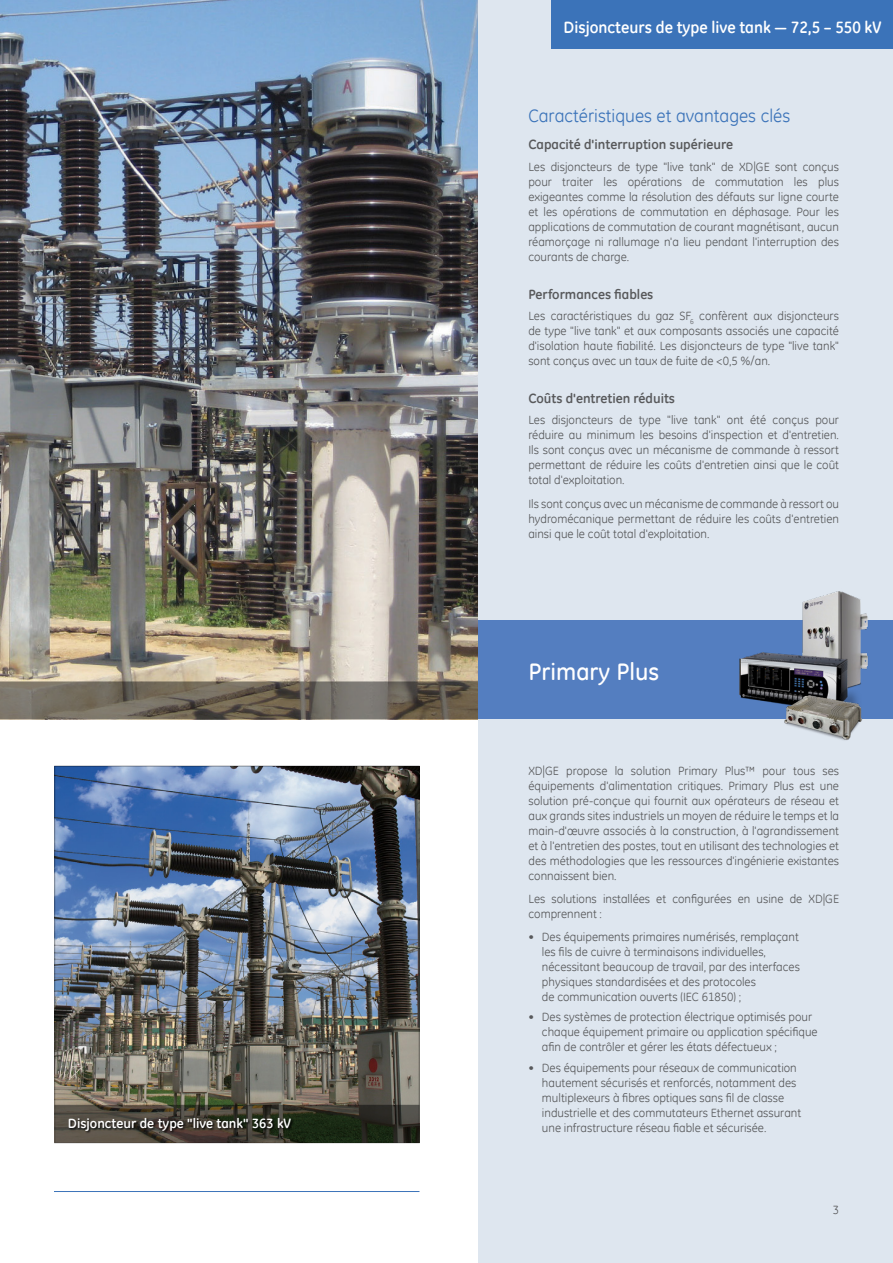
<style>
.page{position:relative;width:893px;height:1263px;background:#fff}
.page>*{position:absolute;margin:0;border:0;box-sizing:border-box;transform-origin:0 0}
.t1{font:500 24px "GE Inspira";color:#fff}
.t2{font:18px "GE Inspira";color:#3b73b9}
.t3{font:700 16.5px "GE Inspira";color:#fff}
.t4{font:700 13.5px "GE Inspira";color:#58595b}
.t5{font:700 13.5px "GE Inspira";color:#fff}
.t6{font:12px/15px "GE Inspira";color:#58595b;text-align:justify}
</style>
<div class="page">
<hr style="left:54px;top:1191px;width:365px;height:1px;background:#3b73b9">
<img style="left:0;top:0;width:478px;height:681px">
<svg style="left:0;top:681px;width:478px;height:38px;background:#6e6659"></svg>
<div style="left:478px;top:0;width:415px;height:1263px;background:#dee6ef"></div>
<div style="left:478px;top:621px;width:415px;height:98px;background:#547ec0"></div>
<img style="left:56px;top:768px;width:361px;height:337px">
<svg style="left:54px;top:1105px;width:365px;height:38px;background:#3a392c"></svg>
<svg style="left:68px;top:1117px;width:226px;height:16px;background:#343229"></svg>
<img style="left:788px;top:591px;width:90px;height:78px">
<img style="left:739px;top:647px;width:124px;height:57px">
<img style="left:780px;top:692px;width:83px;height:48px">
<div style="left:551px;top:0;width:342px;height:49px;background:#3b73b9"></div>
<p class="t5" style="left:68px;top:1114px;width:225px">Disjoncteur de type "live tank" 363 kV</p>
<h3 class="t3" style="left:564px;top:16px;width:319px">Disjoncteurs de type live tank — 72,5 – 550 kV</h3>
<h2 class="t2" style="left:528px;top:104px;width:263px">Caractéristiques et avantages clés</h2>
<p class="t4" style="left:528px;top:136px;width:206px">Capacité d'interruption supérieure</p>
<p class="t6" style="left:528px;top:159px;width:312px">Les disjoncteurs de type "live tank" de XD|GE sont conçus pour traiter les opérations de commutation les plus exigeantes comme la résolution des défauts sur ligne courte et les opérations de commutation en déphasage. Pour les applications de commutation de courant magnétisant, aucun réamorçage ni rallumage n'a lieu pendant l'interruption des courants de charge.</p>
<p class="t4" style="left:528px;top:285px;width:127px">Performances fiables</p>
<p class="t6" style="left:528px;top:308px;width:312px">Les caractéristiques du gaz SF<sub>6</sub> confèrent aux disjoncteurs de type "live tank" et aux composants associés une capacité d'isolation haute fiabilité. Les disjoncteurs de type "live tank" sont conçus avec un taux de fuite de &lt;0,5 %/an.</p>
<p class="t4" style="left:528px;top:389px;width:148px">Coûts d'entretien réduits</p>
<p class="t6" style="left:528px;top:412px;width:312px">Les disjoncteurs de type "live tank" ont été conçus pour réduire au minimum les besoins d'inspection et d'entretien.<br>Ils sont conçus avec un mécanisme de commande à ressort permettant de réduire les coûts d'entretien ainsi que le coût total d'exploitation.</p>
<p class="t6" style="left:528px;top:496px;width:312px">Ils sont conçus avec un mécanisme de commande à ressort ou hydromécanique permettant de réduire les coûts d'entretien ainsi que le coût total d'exploitation.</p>
<h1 class="t1" style="left:528px;top:657px;width:132px">Primary Plus</h1>
<p class="t6" style="left:528px;top:763px;width:312px">XD|GE propose la solution Primary Plus™ pour tous ses équipements d'alimentation critiques. Primary Plus est une solution pré-conçue qui fournit aux opérateurs de réseau et aux grands sites industriels un moyen de réduire le temps et la main-d'œuvre associés à la construction, à l'agrandissement et à l'entretien des postes, tout en utilisant des technologies et des méthodologies que les ressources d'ingénierie existantes connaissent bien.</p>
<p class="t6" style="left:528px;top:891px;width:312px">Les solutions installées et configurées en usine de XD|GE comprennent :</p>
<p class="t6" style="left:542px;top:929px;width:260px;text-align:left;text-indent:-14px">• Des équipements primaires numérisés, remplaçant les fils de cuivre à terminaisons individuelles, nécessitant beaucoup de travail, par des interfaces physiques standardisées et des protocoles<br>de communication ouverts (IEC 61850) ;</p>
<p class="t6" style="left:542px;top:1009px;width:277px;text-align:left;text-indent:-14px">• Des systèmes de protection électrique optimisés pour chaque équipement primaire ou application spécifique afin de contrôler et gérer les états défectueux ;</p>
<p class="t6" style="left:542px;top:1060px;width:261px;text-align:left;text-indent:-14px">• Des équipements pour réseaux de communication hautement sécurisés et renforcés, notamment des multiplexeurs à fibres optiques sans fil de classe industrielle et des commutateurs Ethernet assurant une infrastructure réseau fiable et sécurisée.</p>
<p class="t6" style="left:833px;top:1202px;width:8px">3</p>
</div>
